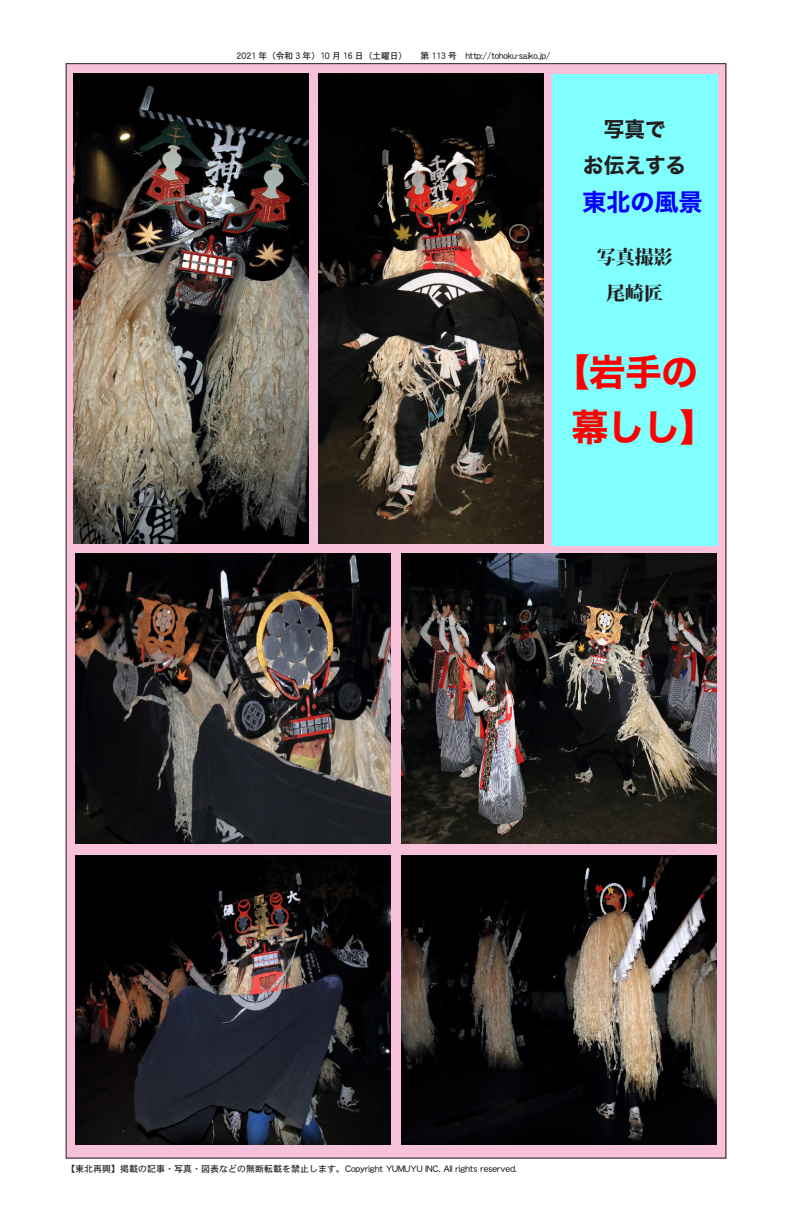
<style>
.page{position:relative;width:792px;height:1224px;background:#fff}
.page>*{position:absolute;margin:0;border:0;box-sizing:border-box;transform-origin:0 0}
.t1{font:37px "Hira Kaku Std N W7";letter-spacing:-.025em;color:#f00}
.t2{font:24px "Hira Kaku Std N W7";color:#00f}
.t3{font:21px "Hira Kaku Std N W7";color:#231f20}
.t4{font:800 19px "Koz Min Pro";color:#231f20}
.t5{font:9px "DFHS Gothic W5 MP RKSJ H";color:#231f20}
</style>
<div class="page">
<div style="left:66px;top:64px;width:660px;height:1095px;background:#f7c1d9"></div>
<img style="left:76px;top:554px;width:315px;height:289px">
<img style="left:76px;top:855px;width:315px;height:289px">
<img style="left:401px;top:554px;width:315px;height:289px">
<img style="left:401px;top:855px;width:315px;height:289px">
<div style="left:552px;top:74px;width:166px;height:471px;background:#80ffff"></div>
<img style="left:74px;top:73px;width:235px;height:471px">
<img style="left:318px;top:73px;width:226px;height:471px">
<p class="t5" style="left:237px;top:51px;width:315px">2021 年（令和 3 年）10 月 16 日（土曜日）　　第 113 号　http://tohoku-saiko.jp/</p>
<p class="t3" style="left:604px;top:112px;width:63px">写真で</p>
<p class="t3" style="left:583px;top:148px;width:104px">お伝えする</p>
<p class="t2" style="left:583px;top:183px;width:121px">東北の風景</p>
<p class="t4" style="left:597px;top:243px;width:77px">写真撮影</p>
<p class="t4" style="left:606px;top:279px;width:58px">尾崎匠</p>
<p class="t1" style="left:553px;top:344px;width:147px">【岩手の</p>
<p class="t1" style="left:571px;top:399px;width:147px">幕しし】</p>
<p class="t5" style="left:66px;top:1165px;width:452px">【東北再興】掲載の記事・写真・図表などの無断転載を禁止します。Copyright YUMUYU INC. All rights reserved.</p>
</div>
